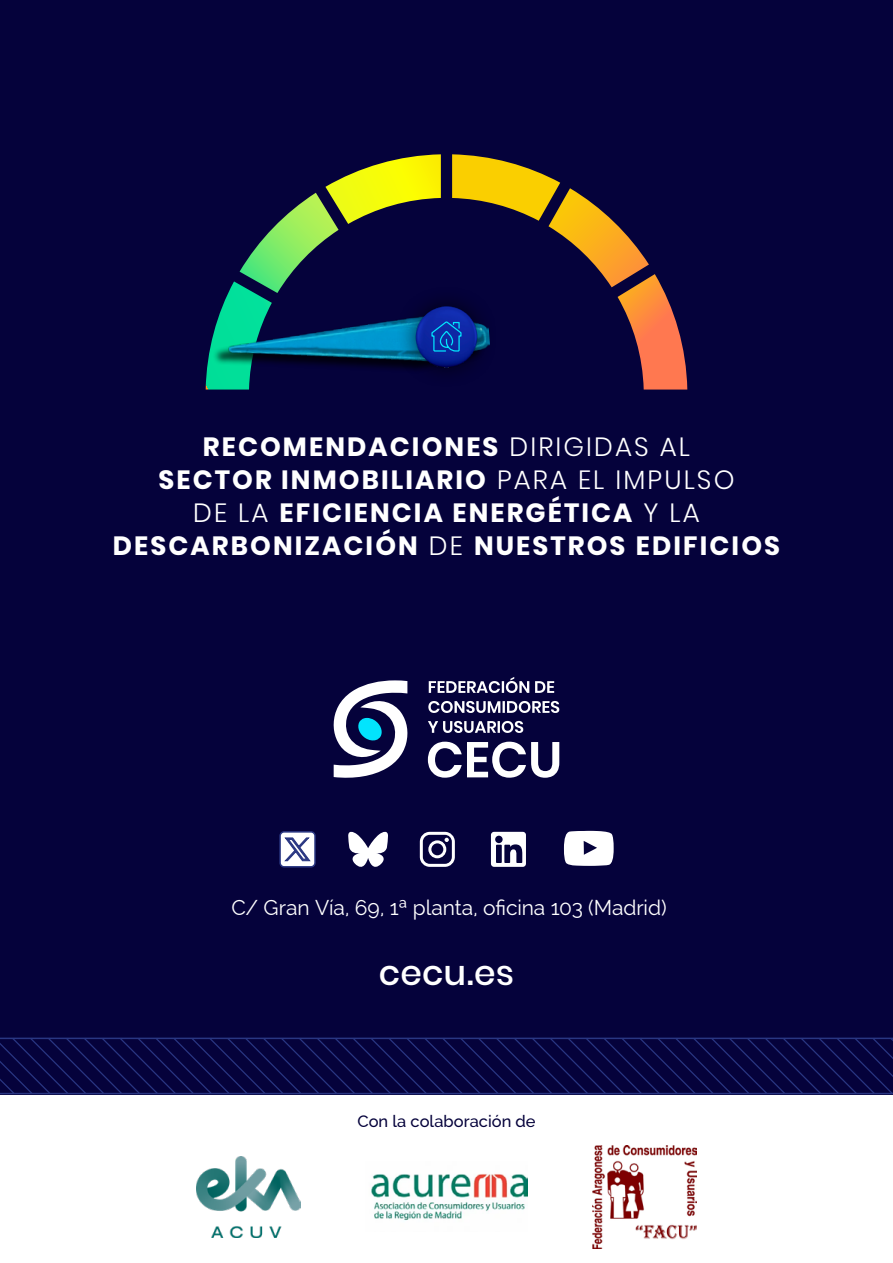
<style>
.page{position:relative;width:893px;height:1263px;background:#fff}
.page>*{position:absolute;margin:0;border:0;box-sizing:border-box;transform-origin:0 0}
.t1{font:500 34.65px "Poppins";letter-spacing:.005em;color:#fff}
.t2{font:700 26.4px/33px "Poppins";letter-spacing:.08em;color:#fff;text-align:center}
.t3{font:21px "Raleway";letter-spacing:-.005em;color:#fff}
.t4{font:500 16.5px "Raleway";color:#05023b}
.s1{font-weight:300}
</style>
<div class="page">
<div style="left:0;top:0;width:893px;height:1094px;background:#05023b"></div>
<svg style="left:333px;top:680px;width:75px;height:98px"></svg>
<svg style="left:428px;top:721px;width:95px;height:12px"></svg>
<svg style="left:428px;top:701px;width:131px;height:12px"></svg>
<svg style="left:429px;top:677px;width:125px;height:16px"></svg>
<svg style="left:428px;top:742px;width:131px;height:36px"></svg>
<svg style="left:206px;top:154px;width:481px;height:236px"></svg>
<svg style="left:0;top:1037px;width:893px;height:57px"></svg>
<svg style="left:420px;top:832px;width:35px;height:35px"></svg>
<svg style="left:491px;top:832px;width:35px;height:35px"></svg>
<svg style="left:564px;top:831px;width:50px;height:35px;background:#e0e0e7"></svg>
<div style="left:280px;top:832px;width:35px;height:35px;background:#fff;border-radius:4px"></div>
<div style="left:279px;top:831px;width:37px;height:36px;border:2px solid #293682;border-radius:4px"></div>
<svg style="left:284px;top:837px;width:27px;height:24px"></svg>
<svg style="left:348px;top:831px;width:40px;height:36px"></svg>
<img style="left:196px;top:1156px;width:105px;height:81px">
<img style="left:371px;top:1174px;width:157px;height:47px">
<img style="left:592px;top:1145px;width:105px;height:103px">
<p class="t2" style="left:113px;top:430px;width:669px">RECOMENDACIONES <span class="s1">DIRIGIDAS AL<br></span>SECTOR INMOBILIARIO <span class="s1">PARA EL IMPULSO<br>DE LA</span> EFICIENCIA ENERGÉTICA <span class="s1">Y LA </span>DESCARBONIZACIÓN <span class="s1">DE</span> NUESTROS EDIFICIOS</p>
<p class="t3" style="left:232px;top:895px;width:437px">C/ Gran Vía, 69, 1ª planta, oficina 103 (Madrid)</p>
<h1 class="t1" style="left:379px;top:953px;width:137px">cecu.es</h1>
<p class="t4" style="left:357px;top:1111px;width:180px">Con la colaboración de</p>
</div>
